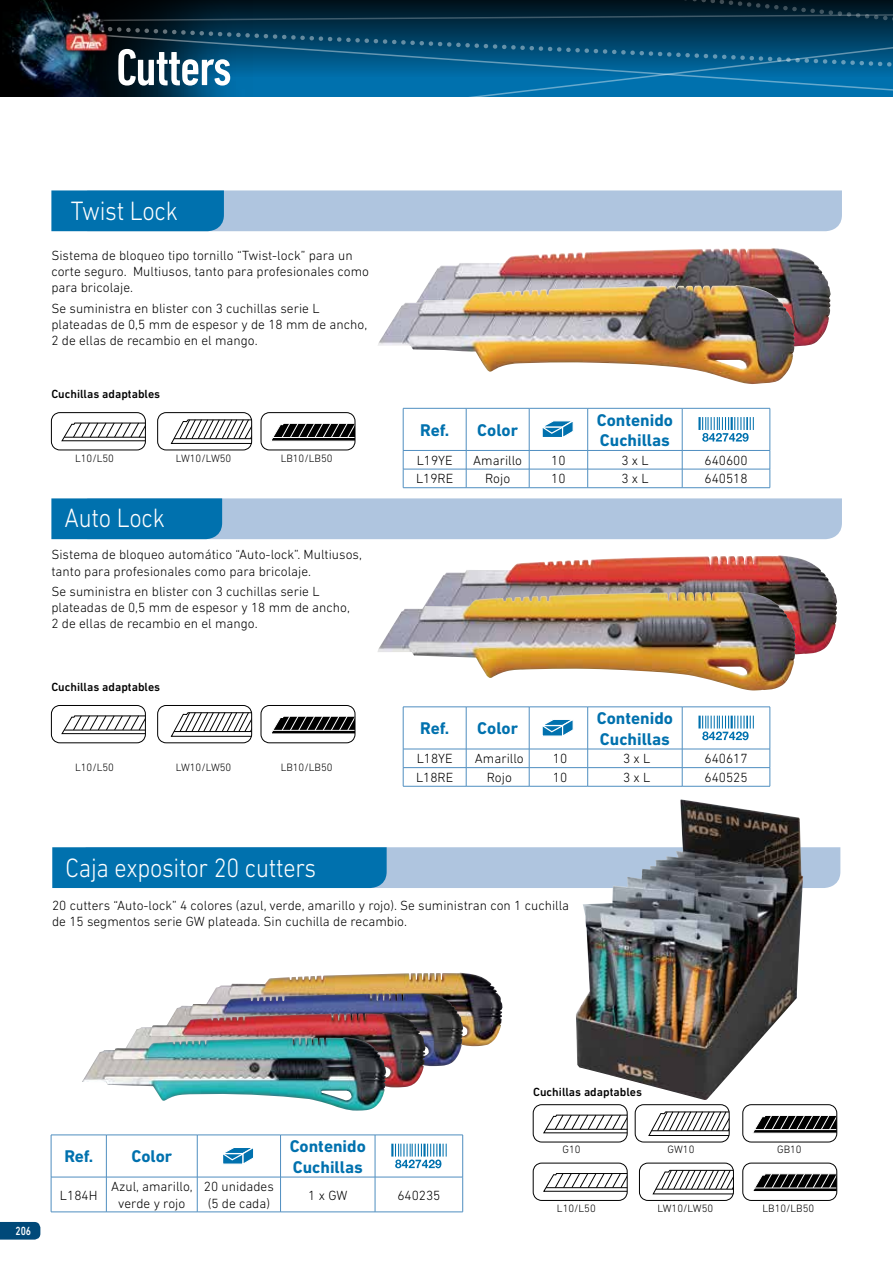
<style>
.page{position:relative;width:893px;height:1263px;background:#fff}
.page>*{position:absolute;margin:0;border:0;box-sizing:border-box;transform-origin:0 0}
.t1{font:500 condensed 52.5px "DIN Next LT Pro";letter-spacing:-.02em;color:#fff}
.t2{font:300 27px "DIN Next LT Pro";letter-spacing:-.01em;color:#fff;scale:.9 1}
.t3{font:700 17.25px/20.7px "DIN Next LT Pro";color:#0071ae}
.t4{font:300 13.5px/16.2px "DIN Next LT Pro";color:#000}
.t5{font:500 12px "DIN Next LT Pro";color:#000}
.t6{font:500 12px "DIN Next LT Pro";color:#fff;scale:.8 1}
.t7{font:300 10.8px "DIN Next LT Pro";color:#000}
</style>
<div class="page">
<img style="left:0;top:0;width:287px;height:97px">
<svg style="left:105px;top:31px;width:320px;height:66px;background:#044c74"></svg>
<svg style="left:94px;top:7px;width:331px;height:24px;background:#042334"></svg>
<svg style="left:425px;top:0;width:468px;height:97px;background:#064d73"></svg>
<img style="left:64px;top:9px;width:47px;height:45px">
<svg style="left:0;top:1222px;width:40px;height:17px"></svg>
<svg style="left:51px;top:190px;width:791px;height:41px;background:#8ab3d4"></svg>
<svg style="left:51px;top:498px;width:791px;height:41px;background:#8ab3d4"></svg>
<svg style="left:51px;top:412px;width:95px;height:39px"></svg>
<svg style="left:157px;top:412px;width:95px;height:39px"></svg>
<svg style="left:260px;top:412px;width:96px;height:39px"></svg>
<svg style="left:52px;top:847px;width:788px;height:41px;background:#4893c2"></svg>
<svg style="left:51px;top:705px;width:95px;height:38px"></svg>
<svg style="left:157px;top:705px;width:95px;height:38px"></svg>
<svg style="left:260px;top:705px;width:96px;height:38px"></svg>
<svg style="left:532px;top:1104px;width:96px;height:39px"></svg>
<svg style="left:634px;top:1104px;width:96px;height:39px"></svg>
<svg style="left:742px;top:1104px;width:95px;height:39px"></svg>
<svg style="left:532px;top:1162px;width:96px;height:39px"></svg>
<svg style="left:639px;top:1162px;width:95px;height:39px"></svg>
<svg style="left:742px;top:1162px;width:95px;height:39px"></svg>
<svg style="left:403px;top:408px;width:368px;height:80px"></svg>
<hr style="left:403px;top:786px;width:63px;height:1px;background:#4f8ec0">
<hr style="left:466px;top:786px;width:63px;height:1px;background:#4f8ec0">
<hr style="left:529px;top:786px;width:59px;height:1px;background:#4f8ec0">
<hr style="left:588px;top:786px;width:94px;height:1px;background:#4f8ec0">
<hr style="left:682px;top:786px;width:88px;height:1px;background:#4f8ec0">
<svg style="left:403px;top:707px;width:368px;height:79px"></svg>
<svg style="left:51px;top:1135px;width:412px;height:77px"></svg>
<img style="left:427px;top:248px;width:404px;height:99px">
<img style="left:378px;top:285px;width:417px;height:99px">
<img style="left:433px;top:555px;width:405px;height:100px">
<img style="left:377px;top:591px;width:419px;height:100px">
<img style="left:213px;top:973px;width:289px;height:73px">
<img style="left:174px;top:993px;width:289px;height:73px">
<img style="left:132px;top:1013px;width:293px;height:74px">
<img style="left:82px;top:1038px;width:304px;height:73px">
<img style="left:576px;top:799px;width:227px;height:301px">
<h1 class="t1" style="left:116px;top:38px;width:117px">Cutters</h1>
<h2 class="t2" style="left:71px;top:195px;width:120px">Twist Lock</h2>
<p class="t4" style="left:51px;top:247px;width:319px">Sistema de bloqueo tipo tornillo “Twist-lock” para un corte seguro. Multiusos, tanto para profesionales como para bricolaje.</p>
<p class="t4" style="left:51px;top:300px;width:317px">Se suministra en blister con 3 cuchillas serie L plateadas de 0,5 mm de espesor y de 18 mm de ancho,<br>2 de ellas de recambio en el mango.</p>
<p class="t5" style="left:51px;top:387px;width:110px">Cuchillas adaptables</p>
<p class="t7" style="left:75px;top:452px;width:40px">L10/L50</p>
<p class="t7" style="left:176px;top:452px;width:57px">LW10/LW50</p>
<p class="t7" style="left:281px;top:452px;width:53px">LB10/LB50</p>
<h2 class="t2" style="left:65px;top:503px;width:113px">Auto Lock</h2>
<p class="t4" style="left:51px;top:546px;width:312px">Sistema de bloqueo automático “Auto-lock”. Multiusos, tanto para profesionales como para bricolaje.</p>
<p class="t4" style="left:51px;top:583px;width:300px">Se suministra en blister con 3 cuchillas serie L plateadas de 0,5 mm de espesor y 18 mm de ancho,<br>2 de ellas de recambio en el mango.</p>
<p class="t5" style="left:51px;top:680px;width:110px">Cuchillas adaptables</p>
<p class="t7" style="left:75px;top:761px;width:40px">L10/L50</p>
<p class="t7" style="left:176px;top:761px;width:57px">LW10/LW50</p>
<p class="t7" style="left:281px;top:761px;width:53px">LB10/LB50</p>
<p class="t3" style="left:420px;top:420px;width:31px">Ref.</p>
<p class="t3" style="left:477px;top:420px;width:42px">Color</p>
<p class="t3" style="left:597px;top:409px;width:78px">Contenido<br>Cuchillas</p>
<p class="t4" style="left:417px;top:452px;width:37px">L19YE</p>
<p class="t4" style="left:473px;top:452px;width:50px">Amarillo</p>
<p class="t4" style="left:551px;top:452px;width:16px">10</p>
<p class="t4" style="left:621px;top:452px;width:29px">3 x L</p>
<p class="t4" style="left:704px;top:452px;width:45px">640600</p>
<p class="t4" style="left:416px;top:471px;width:39px">L19RE</p>
<p class="t4" style="left:485px;top:471px;width:27px">Rojo</p>
<p class="t4" style="left:551px;top:471px;width:16px">10</p>
<p class="t4" style="left:621px;top:471px;width:29px">3 x L</p>
<p class="t4" style="left:704px;top:471px;width:45px">640518</p>
<p class="t3" style="left:420px;top:718px;width:31px">Ref.</p>
<p class="t3" style="left:477px;top:718px;width:42px">Color</p>
<p class="t3" style="left:597px;top:708px;width:78px">Contenido<br>Cuchillas</p>
<p class="t4" style="left:417px;top:750px;width:37px">L18YE</p>
<p class="t4" style="left:475px;top:750px;width:50px">Amarillo</p>
<p class="t4" style="left:553px;top:750px;width:16px">10</p>
<p class="t4" style="left:623px;top:750px;width:29px">3 x L</p>
<p class="t4" style="left:704px;top:750px;width:45px">640617</p>
<p class="t4" style="left:416px;top:769px;width:39px">L18RE</p>
<p class="t4" style="left:487px;top:769px;width:27px">Rojo</p>
<p class="t4" style="left:553px;top:769px;width:16px">10</p>
<p class="t4" style="left:623px;top:769px;width:29px">3 x L</p>
<p class="t4" style="left:704px;top:769px;width:45px">640525</p>
<h2 class="t2" style="left:66px;top:853px;width:280px">Caja expositor 20 cutters</h2>
<p class="t4" style="left:52px;top:897px;width:519px">20 cutters “Auto-lock” 4 colores (azul, verde, amarillo y rojo). Se suministran con 1 cuchilla de 15 segmentos serie GW plateada. Sin cuchilla de recambio.</p>
<p class="t6" style="left:15px;top:1223px;width:21px">206</p>
<p class="t3" style="left:64px;top:1146px;width:31px">Ref.</p>
<p class="t3" style="left:131px;top:1146px;width:42px">Color</p>
<p class="t3" style="left:290px;top:1136px;width:78px">Contenido<br>Cuchillas</p>
<p class="t4" style="left:60px;top:1187px;width:39px">L184H</p>
<p class="t4" style="left:111px;top:1178px;width:83px;text-align:center">Azul, amarillo, verde y rojo</p>
<p class="t4" style="left:204px;top:1178px;width:71px">20 unidades (5 de cada)</p>
<p class="t4" style="left:308px;top:1187px;width:41px">1 x GW</p>
<p class="t4" style="left:397px;top:1187px;width:45px">640235</p>
<p class="t5" style="left:533px;top:1085px;width:110px">Cuchillas adaptables</p>
<p class="t7" style="left:563px;top:1143px;width:20px">G10</p>
<p class="t7" style="left:668px;top:1143px;width:28px">GW10</p>
<p class="t7" style="left:777px;top:1143px;width:26px">GB10</p>
<p class="t7" style="left:557px;top:1202px;width:40px">L10/L50</p>
<p class="t7" style="left:657px;top:1202px;width:57px">LW10/LW50</p>
<p class="t7" style="left:762px;top:1202px;width:53px">LB10/LB50</p>
</div>
